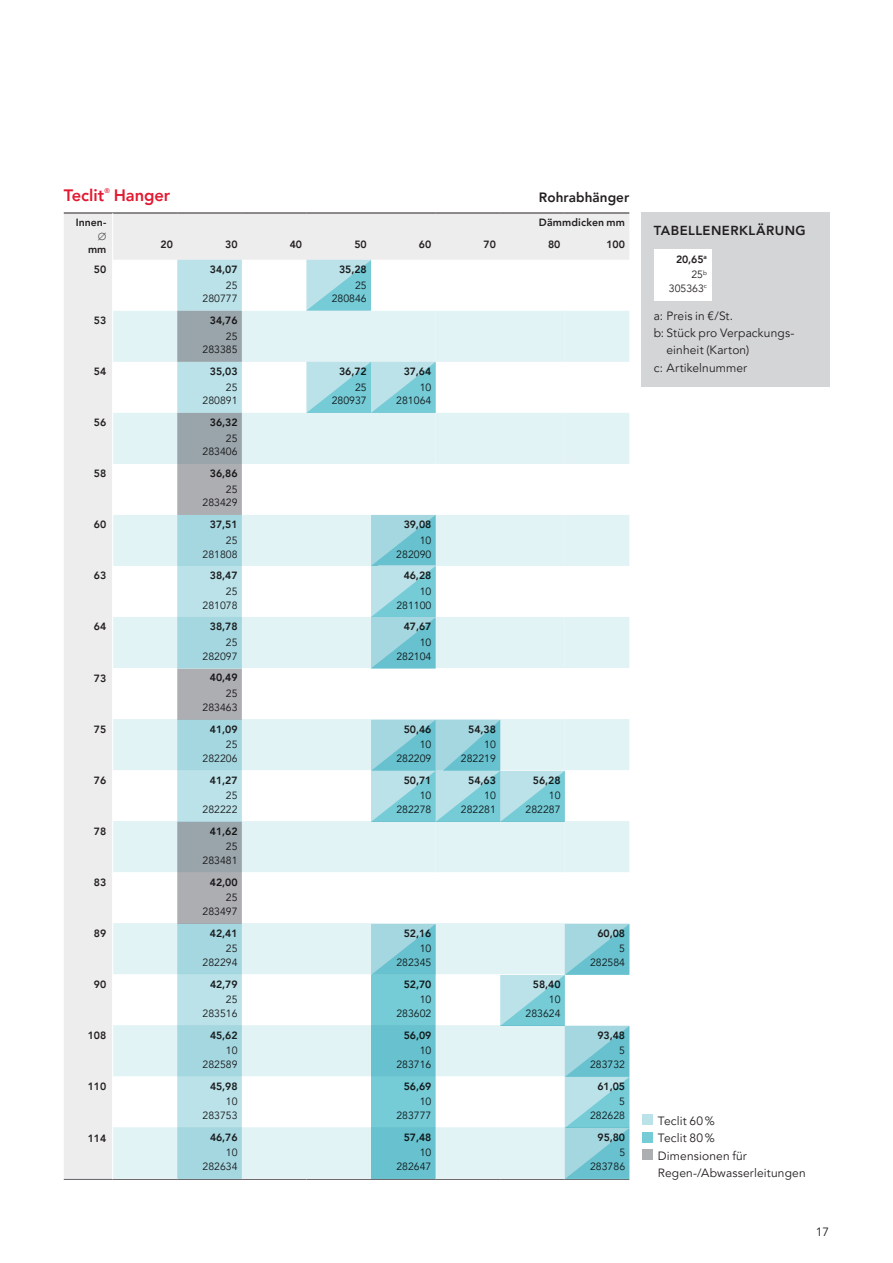
<style>
.page{position:relative;width:893px;height:1263px;background:#fff}
.page>*{position:absolute;margin:0;border:0;box-sizing:border-box;transform-origin:0 0}
.t1{font:800 16.5px "Avenir LT Pro";letter-spacing:-.005em;color:#e21931}
.t2{font:800 13.5px "Avenir LT Pro";letter-spacing:.005em;color:#231f20}
.t3{font:800 13.05px "Avenir LT Pro";letter-spacing:.035em;color:#231f20}
.t4{font:12px/17.2px "Avenir LT Pro";letter-spacing:.01em;color:#231f20}
.t5{font:10.5px/13.5px "Avenir LT Pro";color:#231f20;text-align:right}
.t6{font:800 10.5px/15.6px "Avenir LT Pro";letter-spacing:-.01em;color:#231f20;text-align:right}
.t7{font:800 10.5px "Avenir LT Pro";letter-spacing:.015em;color:#231f20}
.t8{font:500 6.75px "Avenir LT Pro";color:#e21931}
.s1{font-weight:400}
</style>
<div class="page">
<div style="left:64px;top:214px;width:565px;height:965px;background:#ededee"></div>
<hr style="left:64px;top:1179px;width:49px;height:1px;background:#636366">
<hr style="left:113px;top:1179px;width:64px;height:1px;background:#636366">
<hr style="left:177px;top:1179px;width:65px;height:1px;background:#636366">
<hr style="left:242px;top:1179px;width:64px;height:1px;background:#636366">
<hr style="left:306px;top:1179px;width:65px;height:1px;background:#636366">
<hr style="left:371px;top:1179px;width:65px;height:1px;background:#636366">
<hr style="left:436px;top:1179px;width:64px;height:1px;background:#636366">
<hr style="left:500px;top:1179px;width:65px;height:1px;background:#636366">
<hr style="left:565px;top:1179px;width:64px;height:1px;background:#636366">
<hr style="left:112px;top:1128px;width:1px;height:51px;background:#fff">
<svg style="left:112px;top:214px;width:1px;height:46px"></svg>
<div style="left:641px;top:213px;width:188px;height:174px;background:#d4d5d7"></div>
<div style="left:654px;top:249px;width:57px;height:51px;background:#fff"></div>
<div style="left:642px;top:1114px;width:10px;height:11px;background:#bbe2e9"></div>
<div style="left:642px;top:1132px;width:10px;height:10px;background:#75cbd6"></div>
<div style="left:642px;top:1149px;width:10px;height:10px;background:#adaeb2"></div>
<svg style="left:113px;top:260px;width:323px;height:51px"></svg>
<svg style="left:436px;top:260px;width:129px;height:51px"></svg>
<svg style="left:565px;top:260px;width:64px;height:51px"></svg>
<svg style="left:113px;top:311px;width:323px;height:867px"></svg>
<svg style="left:436px;top:311px;width:129px;height:867px;fill:#e2f3f6"></svg>
<svg style="left:565px;top:311px;width:64px;height:867px"></svg>
<hr style="left:112px;top:260px;width:1px;height:51px;background:#fff">
<hr style="left:112px;top:311px;width:1px;height:51px;background:#fff">
<hr style="left:112px;top:362px;width:1px;height:51px;background:#fff">
<hr style="left:112px;top:413px;width:1px;height:51px;background:#fff">
<hr style="left:112px;top:464px;width:1px;height:51px;background:#fff">
<hr style="left:112px;top:515px;width:1px;height:51px;background:#fff">
<hr style="left:112px;top:566px;width:1px;height:51px;background:#fff">
<hr style="left:112px;top:617px;width:1px;height:51px;background:#fff">
<hr style="left:112px;top:668px;width:1px;height:51px;background:#fff">
<hr style="left:112px;top:719px;width:1px;height:51px;background:#fff">
<hr style="left:112px;top:770px;width:1px;height:51px;background:#fff">
<hr style="left:112px;top:821px;width:1px;height:51px;background:#fff">
<hr style="left:112px;top:872px;width:1px;height:51px;background:#fff">
<hr style="left:112px;top:923px;width:1px;height:51px;background:#fff">
<hr style="left:112px;top:974px;width:1px;height:51px;background:#fff">
<hr style="left:112px;top:1025px;width:1px;height:51px;background:#fff">
<hr style="left:112px;top:1076px;width:1px;height:51px;background:#fff">
<hr style="left:112px;top:1127px;width:1px;height:51px;background:#fff">
<svg style="left:98px;top:232px;width:8px;height:8px"></svg>
<h1 class="t1" style="left:64px;top:185px;width:42px">Teclit</h1>
<p class="t8" style="left:104px;top:187px;width:7px">®</p>
<h1 class="t1" style="left:114px;top:185px;width:58px">Hanger</h1>
<p class="t6" style="left:76px;top:215px;width:32px">Innen-</p>
<p class="t6" style="left:88px;top:242px;width:20px">mm</p>
<p class="t2" style="left:539px;top:190px;width:92px">Rohrabhänger</p>
<p class="t7" style="left:539px;top:217px;width:88px">Dämmdicken mm</p>
<p class="t6" style="left:161px;top:236px;width:14px">20</p>
<p class="t6" style="left:225px;top:236px;width:14px">30</p>
<p class="t6" style="left:290px;top:236px;width:14px">40</p>
<p class="t6" style="left:354px;top:236px;width:14px">50</p>
<p class="t6" style="left:419px;top:236px;width:14px">60</p>
<p class="t6" style="left:483px;top:236px;width:14px">70</p>
<p class="t6" style="left:548px;top:236px;width:14px">80</p>
<p class="t6" style="left:606px;top:236px;width:20px">100</p>
<p class="t6" style="left:94px;top:262px;width:14px">50</p>
<p class="t6" style="left:210px;top:262px;width:29px">34,07</p>
<p class="t5" style="left:203px;top:279px;width:37px">25<br>280777</p>
<p class="t6" style="left:339px;top:262px;width:29px">35,28</p>
<p class="t5" style="left:332px;top:279px;width:37px">25<br>280846</p>
<p class="t6" style="left:94px;top:313px;width:14px">53</p>
<p class="t6" style="left:94px;top:364px;width:14px">54</p>
<p class="t6" style="left:210px;top:313px;width:29px">34,76</p>
<p class="t5" style="left:203px;top:330px;width:37px">25<br>283385</p>
<p class="t6" style="left:210px;top:364px;width:29px">35,03</p>
<p class="t5" style="left:203px;top:381px;width:37px">25<br>280891</p>
<p class="t6" style="left:339px;top:364px;width:29px">36,72</p>
<p class="t5" style="left:332px;top:381px;width:37px">25<br>280937</p>
<p class="t6" style="left:404px;top:364px;width:29px">37,64</p>
<p class="t5" style="left:396px;top:381px;width:37px">10<br>281064</p>
<p class="t6" style="left:94px;top:415px;width:14px">56</p>
<p class="t6" style="left:94px;top:466px;width:14px">58</p>
<p class="t6" style="left:94px;top:517px;width:14px">60</p>
<p class="t6" style="left:210px;top:415px;width:29px">36,32</p>
<p class="t5" style="left:203px;top:432px;width:37px">25<br>283406</p>
<p class="t6" style="left:210px;top:466px;width:29px">36,86</p>
<p class="t5" style="left:203px;top:483px;width:37px">25<br>283429</p>
<p class="t6" style="left:210px;top:517px;width:29px">37,51</p>
<p class="t5" style="left:203px;top:534px;width:37px">25<br>281808</p>
<p class="t6" style="left:404px;top:517px;width:29px">39,08</p>
<p class="t5" style="left:396px;top:534px;width:37px">10<br>282090</p>
<p class="t6" style="left:94px;top:568px;width:14px">63</p>
<p class="t6" style="left:210px;top:568px;width:29px">38,47</p>
<p class="t5" style="left:203px;top:585px;width:37px">25<br>281078</p>
<p class="t6" style="left:404px;top:568px;width:29px">46,28</p>
<p class="t5" style="left:396px;top:585px;width:37px">10<br>281100</p>
<p class="t6" style="left:94px;top:619px;width:14px">64</p>
<p class="t6" style="left:210px;top:619px;width:29px">38,78</p>
<p class="t5" style="left:203px;top:636px;width:37px">25<br>282097</p>
<p class="t6" style="left:404px;top:619px;width:29px">47,67</p>
<p class="t5" style="left:396px;top:636px;width:37px">10<br>282104</p>
<p class="t6" style="left:94px;top:671px;width:14px">73</p>
<p class="t6" style="left:94px;top:722px;width:14px">75</p>
<p class="t6" style="left:210px;top:670px;width:29px">40,49</p>
<p class="t5" style="left:203px;top:687px;width:37px">25<br>283463</p>
<p class="t6" style="left:210px;top:721px;width:29px">41,09</p>
<p class="t5" style="left:203px;top:738px;width:37px">25<br>282206</p>
<p class="t6" style="left:404px;top:721px;width:29px">50,46</p>
<p class="t5" style="left:396px;top:738px;width:37px">10<br>282209</p>
<p class="t6" style="left:468px;top:721px;width:29px">54,38</p>
<p class="t5" style="left:461px;top:738px;width:37px">10<br>282219</p>
<p class="t6" style="left:94px;top:773px;width:14px">76</p>
<p class="t6" style="left:210px;top:772px;width:29px">41,27</p>
<p class="t5" style="left:203px;top:789px;width:37px">25<br>282222</p>
<p class="t6" style="left:404px;top:772px;width:29px">50,71</p>
<p class="t5" style="left:396px;top:789px;width:37px">10<br>282278</p>
<p class="t6" style="left:468px;top:772px;width:29px">54,63</p>
<p class="t5" style="left:461px;top:789px;width:37px">10<br>282281</p>
<p class="t6" style="left:533px;top:772px;width:29px">56,28</p>
<p class="t5" style="left:525px;top:789px;width:37px">10<br>282287</p>
<p class="t6" style="left:94px;top:824px;width:14px">78</p>
<p class="t6" style="left:94px;top:875px;width:14px">83</p>
<p class="t6" style="left:94px;top:926px;width:14px">89</p>
<p class="t6" style="left:210px;top:823px;width:29px">41,62</p>
<p class="t5" style="left:203px;top:840px;width:37px">25<br>283481</p>
<p class="t6" style="left:210px;top:874px;width:29px">42,00</p>
<p class="t5" style="left:203px;top:891px;width:37px">25<br>283497</p>
<p class="t6" style="left:210px;top:925px;width:29px">42,41</p>
<p class="t5" style="left:203px;top:942px;width:37px">25<br>282294</p>
<p class="t6" style="left:404px;top:925px;width:29px">52,16</p>
<p class="t5" style="left:396px;top:942px;width:37px">10<br>282345</p>
<p class="t6" style="left:597px;top:925px;width:29px">60,08</p>
<p class="t5" style="left:590px;top:942px;width:37px">5<br>282584</p>
<p class="t6" style="left:94px;top:977px;width:14px">90</p>
<p class="t6" style="left:210px;top:976px;width:29px">42,79</p>
<p class="t5" style="left:203px;top:993px;width:37px">25<br>283516</p>
<p class="t6" style="left:404px;top:976px;width:29px">52,70</p>
<p class="t5" style="left:396px;top:993px;width:37px">10<br>283602</p>
<p class="t6" style="left:533px;top:976px;width:29px">58,40</p>
<p class="t5" style="left:525px;top:993px;width:37px">10<br>283624</p>
<p class="t6" style="left:88px;top:1028px;width:20px">108</p>
<p class="t6" style="left:210px;top:1027px;width:29px">45,62</p>
<p class="t5" style="left:203px;top:1044px;width:37px">10<br>282589</p>
<p class="t6" style="left:404px;top:1027px;width:29px">56,09</p>
<p class="t5" style="left:396px;top:1044px;width:37px">10<br>283716</p>
<p class="t6" style="left:597px;top:1027px;width:29px">93,48</p>
<p class="t5" style="left:590px;top:1044px;width:37px">5<br>283732</p>
<p class="t6" style="left:88px;top:1079px;width:20px">110</p>
<p class="t6" style="left:210px;top:1078px;width:29px">45,98</p>
<p class="t5" style="left:203px;top:1095px;width:37px">10<br>283753</p>
<p class="t6" style="left:404px;top:1078px;width:29px">56,69</p>
<p class="t5" style="left:396px;top:1095px;width:37px">10<br>283777</p>
<p class="t6" style="left:597px;top:1078px;width:29px">61,05</p>
<p class="t5" style="left:590px;top:1095px;width:37px">5<br>282628</p>
<p class="t6" style="left:88px;top:1130px;width:20px">114</p>
<p class="t6" style="left:210px;top:1129px;width:29px">46,76</p>
<p class="t5" style="left:203px;top:1146px;width:37px">10<br>282634</p>
<p class="t6" style="left:404px;top:1129px;width:29px">57,48</p>
<p class="t5" style="left:396px;top:1146px;width:37px">10<br>282647</p>
<p class="t6" style="left:597px;top:1129px;width:29px">95,80</p>
<p class="t5" style="left:590px;top:1146px;width:37px">5<br>283786</p>
<p class="t3" style="left:654px;top:222px;width:154px">TABELLENERKLÄRUNG</p>
<p class="t6" style="left:676px;top:251px;width:32px">20,65<sup>a<br></sup><span class="s1">25</span><sup>b</sup></p>
<p class="t5" style="left:669px;top:281px;width:40px">305363<sup>c</sup></p>
<p class="t4" style="left:654px;top:307px;width:81px">a: Preis in €/St.</p>
<p class="t4" style="left:654px;top:324px;width:141px">b: Stück pro Verpackungs-</p>
<p class="t4" style="left:666px;top:342px;width:84px">einheit (Karton)</p>
<p class="t4" style="left:654px;top:359px;width:95px">c: Artikelnummer</p>
<p class="t4" style="left:658px;top:1112px;width:149px">Teclit 60%<br>Teclit 80%<br>Dimensionen für<br>Regen-/Abwasserleitungen</p>
<p class="t4" style="left:816px;top:1223px;width:15px">17</p>
</div>
